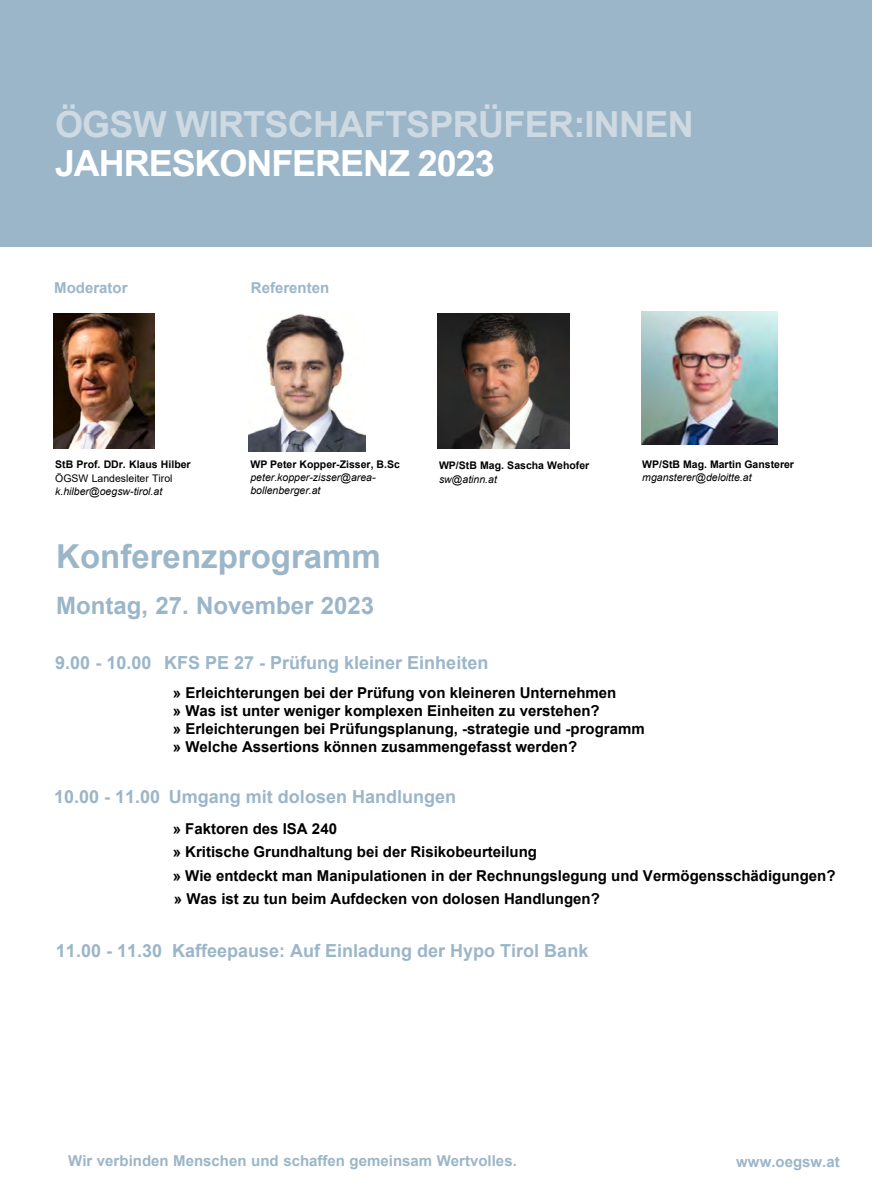
<style>
.page{position:relative;width:872px;height:1191px;background:#fff}
.page>*{position:absolute;margin:0;border:0;box-sizing:border-box;transform-origin:0 0}
.t1{font:700 36px "Arial";letter-spacing:-.02em;color:#ced9e2}
.t2{font:700 36px "Arial";letter-spacing:-.03em;color:#fff}
.t3{font:700 33px "Arial";color:#9bb6c9}
.t4{font:700 24px "Arial";color:#9bb6c9}
.t5{font:700 18px "Arial";color:#9bb6c9}
.t6{font:700 15px/18px "Arial";color:#000}
.t7{font:700 15px "Arial";color:#9bb6c9}
.t8{font:700 10.5px "Arial";color:#000}
.t9{font:italic 10.5px/13.2px "Arial";color:#000}
.t10{font:10.5px "Arial";color:#000}
</style>
<div class="page">
<div style="left:0;top:0;width:872px;height:247px;background:#9bb6c9"></div>
<img style="left:249px;top:313px;width:116px;height:138px">
<img style="left:53px;top:314px;width:101px;height:135px">
<img style="left:641px;top:311px;width:136px;height:133px">
<img style="left:437px;top:314px;width:132px;height:134px">
<h1 class="t1" style="left:55px;top:99px;width:640px">ÖGSW WIRTSCHAFTSPRÜFER:INNEN</h1>
<h1 class="t2" style="left:55px;top:138px;width:441px">JAHRESKONFERENZ 2023</h1>
<p class="t7" style="left:54px;top:277px;width:75px">Moderator</p>
<p class="t7" style="left:251px;top:277px;width:80px">Referenten</p>
<p class="t8" style="left:55px;top:457px;width:137px">StB Prof. DDr. Klaus Hilber</p>
<p class="t10" style="left:55px;top:471px;width:119px">ÖGSW Landesleiter Tirol</p>
<p class="t9" style="left:55px;top:485px;width:108px">k.hilber@oegsw-tirol.at</p>
<p class="t8" style="left:250px;top:457px;width:151px">WP Peter Kopper-Zisser, B.Sc</p>
<p class="t9" style="left:250px;top:471px;width:127px">peter.kopper-zisser@area&shy;bollenberger.at</p>
<p class="t8" style="left:439px;top:458px;width:152px">WP/StB Mag. Sascha Wehofer</p>
<p class="t9" style="left:439px;top:472px;width:59px">sw@atinn.at</p>
<p class="t8" style="left:642px;top:457px;width:153px">WP/StB Mag. Martin Gansterer</p>
<p class="t9" style="left:642px;top:471px;width:111px">mgansterer@deloitte.at</p>
<h2 class="t3" style="left:56px;top:533px;width:326px">Konferenzprogramm</h2>
<h3 class="t4" style="left:56px;top:588px;width:319px">Montag, 27. November 2023</h3>
<p class="t5" style="left:55px;top:650px;width:434px">9.00 - 10.00 KFS PE 27 - Prüfung kleiner Einheiten</p>
<p class="t6" style="left:173px;top:683px;width:473px">» Erleichterungen bei der Prüfung von kleineren Unternehmen<br>» Was ist unter weniger komplexen Einheiten zu verstehen?<br>» Erleichterungen bei Prüfungsplanung, -strategie und -programm » Welche Assertions können zusammengefasst werden?</p>
<p class="t5" style="left:54px;top:783px;width:108px">10.00 - 11.00</p>
<p class="t5" style="left:169px;top:783px;width:289px">Umgang mit dolosen Handlungen</p>
<p class="t6" style="left:173px;top:817px;width:664px;line-height:23.1px">» Faktoren des ISA 240<br>» Kritische Grundhaltung bei der Risikobeurteilung<br>» Wie entdeckt man Manipulationen in der Rechnungslegung und Vermögensschädigungen? » Was ist zu tun beim Aufdecken von dolosen Handlungen?</p>
<p class="t5" style="left:56px;top:937px;width:534px">11.00 - 11.30 Kaffeepause: Auf Einladung der Hypo Tirol Bank</p>
<p class="t7" style="left:68px;top:1150px;width:450px">Wir verbinden Menschen und schaffen gemeinsam Wertvolles.</p>
<p class="t7" style="left:736px;top:1150px;width:105px">www.oegsw.at</p>
</div>
